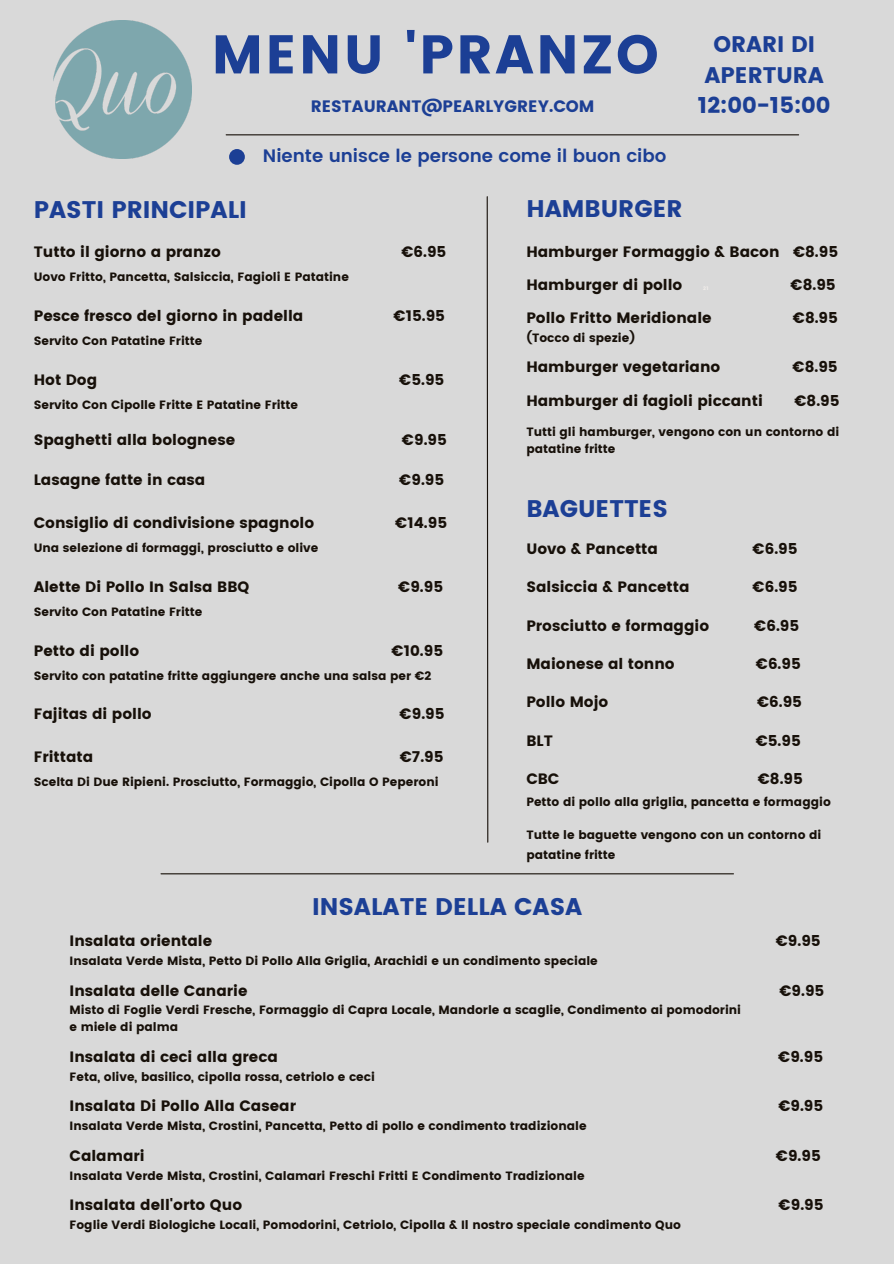
<style>
.page{position:relative;width:894px;height:1264px;background:#fff}
.page>*{position:absolute;margin:0;border:0;box-sizing:border-box;transform-origin:0 0}
.t1{font:54.3px "Poppins";letter-spacing:.045em;color:#1c3f95}
.t2{font:24px "Poppins";color:#1c3f95}
.t3{font:22.5px/30.5px "Poppins";color:#1c3f95;text-align:center}
.t4{font:600 18px "Poppins";color:#1c3f95}
.t5{font:16.5px "Poppins";color:#1c3f95}
.t6{font:15px "Poppins";color:#171009}
.t7{font:12px/16.5px "Poppins";color:#171009}
</style>
<div class="page">
<div style="left:0;top:0;width:893px;height:1263px;background:#d9d9d9"></div>
<hr style="left:226px;top:134px;width:572px;height:1px;background:#171009">
<div style="left:229px;top:149px;width:16px;height:16px;background:#1c3f95;border-radius:50%"></div>
<img style="left:54px;top:20px;width:137px;height:139px">
<svg style="left:486px;top:196px;width:3px;height:647px"></svg>
<hr style="left:161px;top:873px;width:572px;height:1px;background:#171009">
<p class="t1" style="left:212px;top:23px;width:448px">MENU 'PRANZO</p>
<p class="t3" style="left:704px;top:29px;width:121px">ORARI DI<br>APERTURA</p>
<p class="t3" style="left:697px;top:90px;width:134px">12:00-15:00</p>
<p class="t5" style="left:311px;top:97px;width:285px">RESTAURANT@PEARLYGREY.COM</p>
<p class="t4" style="left:263px;top:145px;width:405px">Niente unisce le persone come il buon cibo</p>
<p class="t2" style="left:526px;top:195px;width:158px">HAMBURGER</p>
<p class="t2" style="left:34px;top:195px;width:214px">PASTI PRINCIPALI</p>
<p class="t6" style="left:34px;top:243px;width:189px">Tutto il giorno a pranzo</p>
<p class="t6" style="left:401px;top:243px;width:46px">€6.95</p>
<p class="t7" style="left:34px;top:268px;width:316px">Uovo Fritto, Pancetta, Salsiccia, Fagioli E Patatine</p>
<p class="t6" style="left:34px;top:307px;width:271px">Pesce fresco del giorno in padella</p>
<p class="t6" style="left:393px;top:307px;width:53px">€15.95</p>
<p class="t7" style="left:34px;top:332px;width:170px">Servito Con Patatine Fritte</p>
<p class="t6" style="left:34px;top:370px;width:65px">Hot Dog</p>
<p class="t6" style="left:399px;top:370px;width:47px">€5.95</p>
<p class="t7" style="left:34px;top:396px;width:266px">Servito Con Cipolle Fritte E Patatine Fritte</p>
<p class="t6" style="left:34px;top:431px;width:203px">Spaghetti alla bolognese</p>
<p class="t6" style="left:402px;top:431px;width:46px">€9.95</p>
<p class="t6" style="left:34px;top:471px;width:173px">Lasagne fatte in casa</p>
<p class="t6" style="left:399px;top:471px;width:46px">€9.95</p>
<p class="t6" style="left:34px;top:514px;width:282px">Consiglio di condivisione spagnolo</p>
<p class="t6" style="left:395px;top:514px;width:53px">€14.95</p>
<p class="t7" style="left:34px;top:539px;width:286px">Una selezione di formaggi, prosciutto e olive</p>
<p class="t6" style="left:34px;top:578px;width:217px">Alette Di Pollo In Salsa BBQ</p>
<p class="t6" style="left:398px;top:578px;width:46px">€9.95</p>
<p class="t7" style="left:34px;top:603px;width:170px">Servito Con Patatine Fritte</p>
<p class="t6" style="left:34px;top:641px;width:107px">Petto di pollo</p>
<p class="t6" style="left:391px;top:641px;width:53px">€10.95</p>
<p class="t7" style="left:34px;top:667px;width:399px">Servito con patatine fritte aggiungere anche una salsa per €2</p>
<p class="t6" style="left:34px;top:705px;width:119px">Fajitas di pollo</p>
<p class="t6" style="left:399px;top:705px;width:46px">€9.95</p>
<p class="t6" style="left:34px;top:748px;width:61px">Frittata</p>
<p class="t6" style="left:399px;top:748px;width:45px">€7.95</p>
<p class="t7" style="left:34px;top:774px;width:406px">Scelta Di Due Ripieni. Prosciutto, Formaggio, Cipolla O Peperoni</p>
<p class="t6" style="left:526px;top:243px;width:313px">Hamburger Formaggio &amp; Bacon €8.95</p>
<p class="t6" style="left:526px;top:276px;width:157px">Hamburger di pollo</p>
<p class="t6" style="left:790px;top:276px;width:47px">€8.95</p>
<p class="t6" style="left:526px;top:309px;width:187px">Pollo Fritto Meridionale</p>
<p class="t6" style="left:792px;top:309px;width:47px">€8.95</p>
<p class="t7" style="left:526px;top:329px;width:110px">(Tocco di spezie)</p>
<p class="t6" style="left:526px;top:358px;width:195px">Hamburger vegetariano</p>
<p class="t6" style="left:792px;top:358px;width:47px">€8.95</p>
<p class="t6" style="left:526px;top:391px;width:238px">Hamburger di fagioli piccanti</p>
<p class="t6" style="left:794px;top:391px;width:47px">€8.95</p>
<p class="t7" style="left:526px;top:424px;width:314px">Tutti gli hamburger, vengono con un contorno di patatine fritte</p>
<p class="t2" style="left:526px;top:494px;width:143px">BAGUETTES</p>
<p class="t6" style="left:526px;top:540px;width:133px">Uovo &amp; Pancetta</p>
<p class="t6" style="left:752px;top:540px;width:46px">€6.95</p>
<p class="t6" style="left:526px;top:578px;width:164px">Salsiccia &amp; Pancetta</p>
<p class="t6" style="left:752px;top:578px;width:46px">€6.95</p>
<p class="t6" style="left:526px;top:616px;width:184px">Prosciutto e formaggio</p>
<p class="t6" style="left:754px;top:616px;width:46px">€6.95</p>
<p class="t6" style="left:526px;top:655px;width:150px">Maionese al tonno</p>
<p class="t6" style="left:755px;top:655px;width:46px">€6.95</p>
<p class="t6" style="left:526px;top:693px;width:83px">Pollo Mojo</p>
<p class="t6" style="left:756px;top:693px;width:46px">€6.95</p>
<p class="t6" style="left:526px;top:731px;width:28px">BLT</p>
<p class="t6" style="left:755px;top:731px;width:47px">€5.95</p>
<p class="t6" style="left:526px;top:769px;width:35px">CBC</p>
<p class="t6" style="left:757px;top:769px;width:47px">€8.95</p>
<p class="t7" style="left:526px;top:793px;width:306px">Petto di pollo alla griglia, pancetta e formaggio</p>
<p class="t7" style="left:526px;top:825px;width:296px;line-height:19.5px">Tutte le baguette vengono con un contorno di patatine fritte</p>
<p class="t2" style="left:312px;top:892px;width:272px">INSALATE DELLA CASA</p>
<p class="t6" style="left:69px;top:932px;width:144px">Insalata orientale</p>
<p class="t6" style="left:775px;top:932px;width:46px">€9.95</p>
<p class="t7" style="left:69px;top:952px;width:529px">Insalata Verde Mista, Petto Di Pollo Alla Griglia, Arachidi e un condimento speciale</p>
<p class="t6" style="left:69px;top:981px;width:179px">Insalata delle Canarie</p>
<p class="t6" style="left:779px;top:981px;width:46px">€9.95</p>
<p class="t7" style="left:69px;top:1002px;width:673px">Misto di Foglie Verdi Fresche, Formaggio di Capra Locale, Mandorle a scaglie, Condimento ai pomodorini</p>
<p class="t7" style="left:69px;top:1018px;width:110px">e miele di palma</p>
<p class="t6" style="left:69px;top:1047px;width:210px">Insalata di ceci alla greca</p>
<p class="t6" style="left:778px;top:1047px;width:46px">€9.95</p>
<p class="t7" style="left:69px;top:1068px;width:307px">Feta, olive, basilico, cipolla rossa, cetriolo e ceci</p>
<p class="t6" style="left:69px;top:1097px;width:228px">Insalata Di Pollo Alla Casear</p>
<p class="t6" style="left:778px;top:1097px;width:46px">€9.95</p>
<p class="t7" style="left:69px;top:1117px;width:518px">Insalata Verde Mista, Crostini, Pancetta, Petto di pollo e condimento tradizionale</p>
<p class="t6" style="left:69px;top:1146px;width:77px">Calamari</p>
<p class="t6" style="left:775px;top:1146px;width:46px">€9.95</p>
<p class="t7" style="left:69px;top:1167px;width:516px">Insalata Verde Mista, Crostini, Calamari Freschi Fritti E Condimento Tradizionale</p>
<p class="t6" style="left:69px;top:1196px;width:174px">Insalata dell'orto Quo</p>
<p class="t6" style="left:778px;top:1196px;width:46px">€9.95</p>
<p class="t7" style="left:69px;top:1216px;width:613px">Foglie Verdi Biologiche Locali, Pomodorini, Cetriolo, Cipolla &amp; Il nostro speciale condimento Quo</p>
</div>
